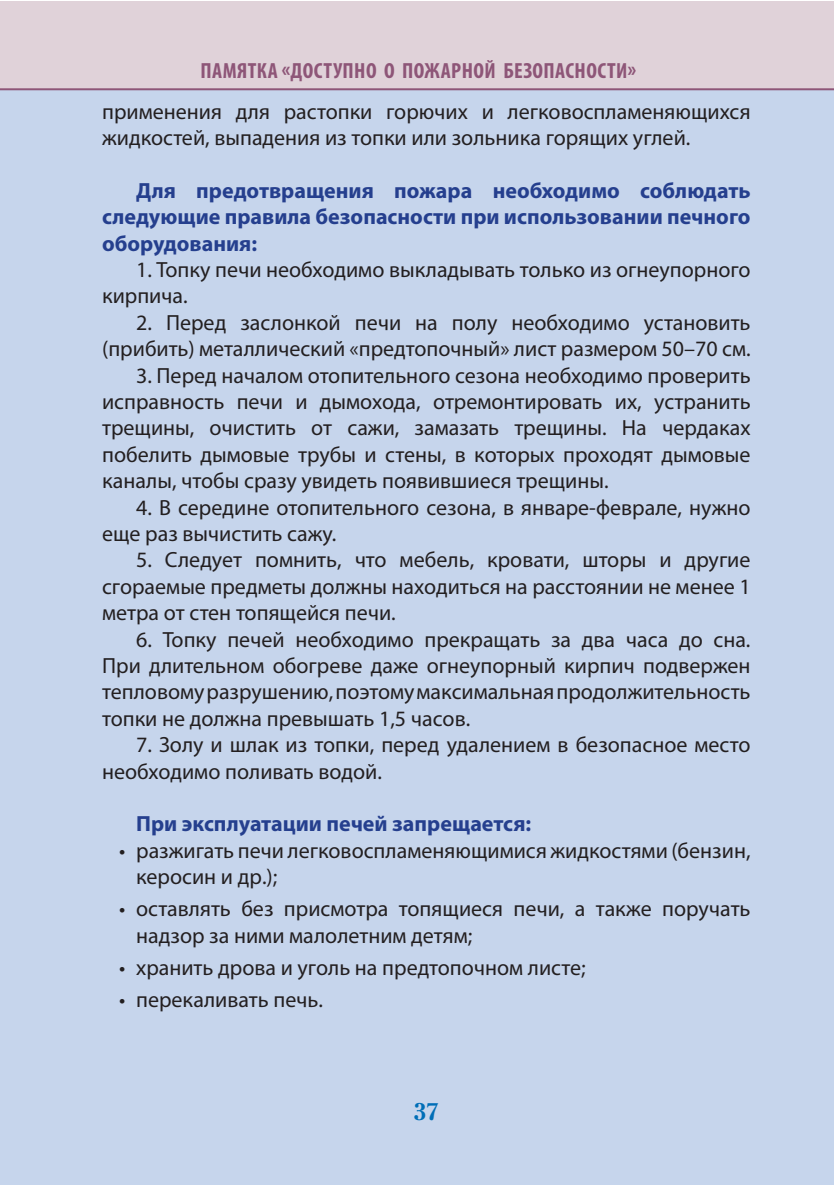
<style>
.page{position:relative;width:834px;height:1185px;background:#fff}
.page>*{position:absolute;margin:0;border:0;box-sizing:border-box;transform-origin:0 0}
.t1{font:700 24px "Petersburg C";color:#006eb7}
.t2{font:22px/26.4px "Myriad Pro";color:#231f20}
.t3{font:700 22px/26.4px "Myriad Pro";color:#253f8e;text-align:justify}
.t4{font:700 condensed 22px "Myriad Pro";letter-spacing:.02em;color:#8e5678}
</style>
<div class="page">
<div style="left:0;top:1px;width:833px;height:90px;background:#e0d2d9"></div>
<div style="left:0;top:91px;width:833px;height:1094px;background:#c6d5ec"></div>
<hr style="left:0;top:88px;width:833px;height:2px;background:#8e5678">
<p class="t4" style="left:200px;top:56px;width:437px">ПАМЯТКА «ДОСТУПНО О ПОЖАРНОЙ БЕЗОПАСНОСТИ»</p>
<p class="t2" style="left:102px;top:98px;width:650px">применения для растопки горючих и легковоспламеняющихся жидкостей, выпадения из топки или зольника горящих углей.</p>
<p class="t3" style="left:102px;top:176px;width:650px;text-indent:34px">Для предотвращения пожара необходимо соблюдать следующие правила безопасности при использовании печного оборудования:</p>
<p class="t2" style="left:102px;top:256px;width:650px;text-indent:34px">1. Топку печи необходимо выкладывать только из огнеупорного кирпича.</p>
<p class="t2" style="left:102px;top:309px;width:650px;text-align:right">2. Перед заслонкой печи на полу необходимо установить (прибить) металлический «предтопочный» лист размером 50–70 см.</p>
<p class="t2" style="left:102px;top:362px;width:650px;text-align:justify;text-indent:34px">3. Перед началом отопительного сезона необходимо проверить исправность печи и дымохода, отремонтировать их, устранить трещины, очистить от сажи, замазать трещины. На чердаках побелить дымовые трубы и стены, в которых проходят дымовые каналы, чтобы сразу увидеть появившиеся трещины.</p>
<p class="t2" style="left:102px;top:494px;width:649px;text-indent:34px">4. В середине отопительного сезона, в январе-феврале, нужно еще раз вычистить сажу.</p>
<p class="t2" style="left:102px;top:546px;width:650px;text-align:justify;text-indent:34px">5. Следует помнить, что мебель, кровати, шторы и другие сгораемые предметы должны находиться на расстоянии не менее 1 метра от стен топящейся печи.</p>
<p class="t2" style="left:102px;top:626px;width:650px;text-align:justify;text-indent:34px">6. Топку печей необходимо прекращать за два часа до сна.<br>При длительном обогреве даже огнеупорный кирпич подвержен тепловому разрушению, поэтому максимальная продолжительность топки не должна превышать 1,5 часов.</p>
<p class="t2" style="left:102px;top:731px;width:649px;text-indent:34px">7. Золу и шлак из топки, перед удалением в безопасное место необходимо поливать водой.</p>
<p class="t3" style="left:136px;top:810px;width:396px">При эксплуатации печей запрещается:</p>
<p class="t2" style="left:136px;top:837px;width:615px;text-indent:-17px">• разжигать печи легковоспламеняющимися жидкостями (бензин, керосин и др.);</p>
<p class="t2" style="left:136px;top:895px;width:616px;text-indent:-17px">• оставлять без присмотра топящиеся печи, а также поручать надзор за ними малолетним детям;</p>
<p class="t2" style="left:119px;top:954px;width:468px">• хранить дрова и уголь на предтопочном листе;</p>
<p class="t2" style="left:119px;top:986px;width:205px">• перекаливать печь.</p>
<p class="t1" style="left:413px;top:1096px;width:27px">37</p>
</div>
